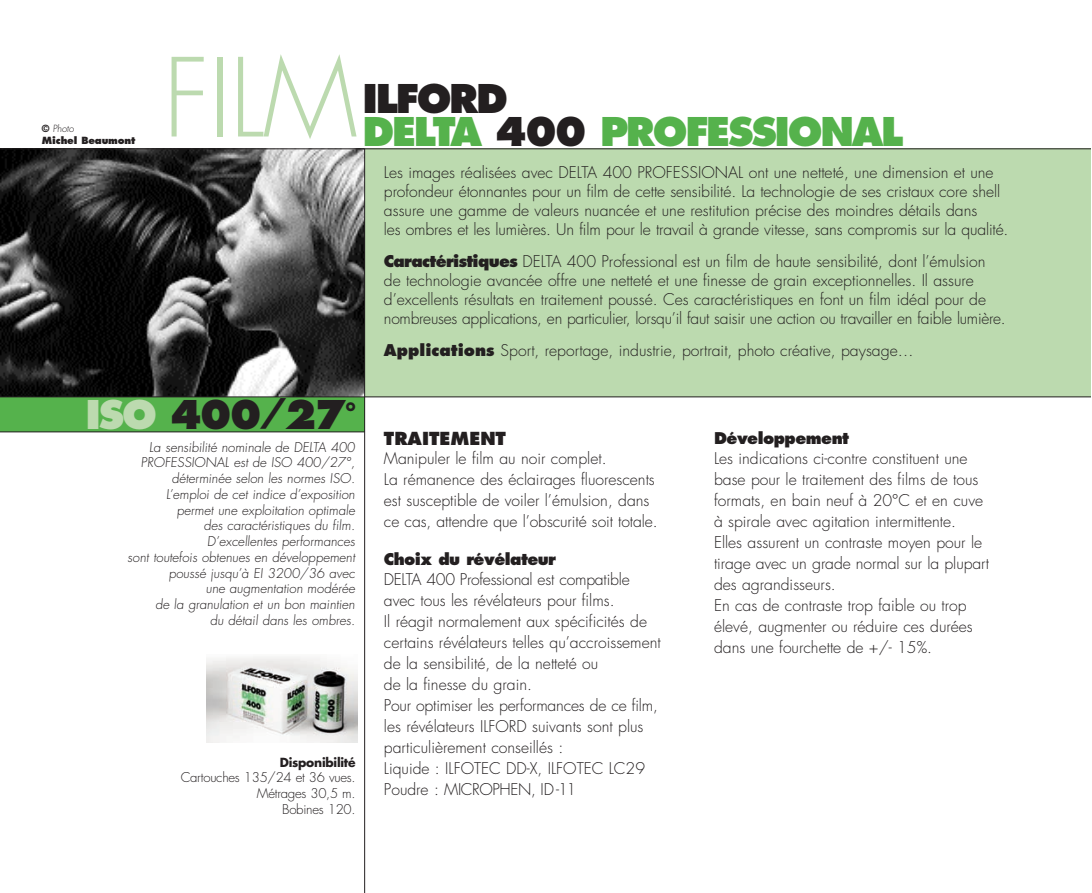
<style>
.page{position:relative;width:1092px;height:893px;background:#fff}
.page>*{position:absolute;margin:0;border:0;box-sizing:border-box;transform-origin:0 0}
.t1{font:300 105.7px "Futura";color:#bcdaaf}
.t2{font:800 38.5px/33.2px "Futura";letter-spacing:-.06em;color:#55b24c}
.t3{font:800 38.5px "Futura";letter-spacing:-.06em;color:#231f20}
.t4{font:800 17.5px "Futura";color:#231f20}
.t5{font:300 15.75px/21px "Futura";color:#231f20}
.t6{font:800 15.75px "Futura";letter-spacing:-.035em;color:#231f20}
.t7{font:italic 300 13.12px/15.8px "Futura";color:#231f20;text-align:right}
.t8{font:300 13.12px/15.8px "Futura";letter-spacing:-.02em;color:#231f20;text-align:right}
.t9{font:700 12.25px "Futura";letter-spacing:-.02em;color:#231f20}
.t10{font:800 9.62px/11.9px "Futura";letter-spacing:-.015em;color:#231f20}
.s1{font-weight:300;font-style:italic}
.s2{color:#231f20}
.s3{font-weight:800}
.s4{color:#bcdaaf}
.s5{font-size:32.02px}
</style>
<div class="page">
<div style="left:364px;top:149px;width:726px;height:248px;background:#bcdaaf"></div>
<div style="left:0;top:397px;width:365px;height:35px;background:#55b24c"></div>
<hr style="left:0;top:432px;width:364px;height:1px;background:#231f20">
<img style="left:0;top:150px;width:364px;height:247px">
<hr style="left:0;top:149px;width:1090px;height:1px;background:#231f20">
<hr style="left:0;top:397px;width:1090px;height:1px;background:#231f20">
<hr style="left:364px;top:149px;width:1px;height:744px;background:#231f20">
<img style="left:207px;top:657px;width:150px;height:86px">
<p class="t10" style="left:42px;top:123px;width:95px">© <span class="s1">Photo<br></span>Michel Beaumont</p>
<h1 class="t1" style="left:163px;top:34px;width:196px">FILM</h1>
<h2 class="t2" style="left:362px;top:82px;width:542px"><span class="s2">ILFORD<br></span>DELTA <span class="s2">400</span> PROFESSIONAL</h2>
<p class="t5" style="left:384px;top:163px;width:626px;line-height:18.9px">Les images réalisées avec DELTA 400 PROFESSIONAL ont une netteté, une dimension et une profondeur étonnantes pour un film de cette sensibilité. La technologie de ses cristaux core shell assure une gamme de valeurs nuancée et une restitution précise des moindres détails dans<br>les ombres et les lumières. Un film pour le travail à grande vitesse, sans compromis sur la qualité.</p>
<p class="t5" style="left:384px;top:252px;width:623px;line-height:18.9px"><span class="s3">Caractéristiques</span> DELTA 400 Professional est un film de haute sensibilité, dont l’émulsion de technologie avancée offre une netteté et une finesse de grain exceptionnelles. Il assure d’excellents résultats en traitement poussé. Ces caractéristiques en font un film idéal pour de nombreuses applications, en particulier, lorsqu’il faut saisir une action ou travailler en faible lumière.</p>
<p class="t5" style="left:384px;top:340px;width:531px"><span class="s3">Applications</span> Sport, reportage, industrie, portrait, photo créative, paysage…</p>
<h2 class="t3" style="left:85px;top:390px;width:273px"><span class="s4">ISO</span> 400<span class="s5">/</span>27<sup>°</sup></h2>
<p class="t7" style="left:128px;top:439px;width:229px">La sensibilité nominale de DELTA 400<br>PROFESSIONAL est de ISO 400/27°, déterminée selon les normes ISO.<br>L’emploi de cet indice d’exposition permet une exploitation optimale<br>des caractéristiques du film.<br>D’excellentes performances<br>sont toutefois obtenues en développement poussé jusqu’à EI 3200/36 avec<br>une augmentation modérée<br>de la granulation et un bon maintien<br>du détail dans les ombres.</p>
<p class="t9" style="left:280px;top:755px;width:77px">Disponibilité</p>
<p class="t8" style="left:181px;top:770px;width:176px">Cartouches 135/24 et 36 vues.<br>Métrages 30,5 m.<br>Bobines 120.</p>
<p class="t4" style="left:384px;top:427px;width:124px">TRAITEMENT</p>
<p class="t5" style="left:384px;top:448px;width:275px">Manipuler le film au noir complet.<br>La rémanence des éclairages fluorescents est susceptible de voiler l’émulsion, dans ce cas, attendre que l’obscurité soit totale.</p>
<p class="t6" style="left:384px;top:549px;width:174px">Choix du révélateur</p>
<p class="t5" style="left:384px;top:569px;width:278px">DELTA 400 Professional est compatible avec tous les révélateurs pour films.<br>Il réagit normalement aux spécificités de certains révélateurs telles qu’accroissement de la sensibilité, de la netteté ou<br>de la finesse du grain.<br>Pour optimiser les performances de ce film, les révélateurs ILFORD suivants sont plus particulièrement conseillés :<br>Liquide : ILFOTEC DD-X, ILFOTEC LC29<br>Poudre : MICROPHEN, ID -11</p>
<p class="t6" style="left:714px;top:428px;width:136px">Développement</p>
<p class="t5" style="left:714px;top:448px;width:276px">Les indications ci-contre constituent une base pour le traitement des films de tous formats, en bain neuf à 20°C et en cuve à spirale avec agitation intermittente.<br>Elles assurent un contraste moyen pour le tirage avec un grade normal sur la plupart des agrandisseurs.<br>En cas de contraste trop faible ou trop élevé, augmenter ou réduire ces durées dans une fourchette de +/- 15%.</p>
</div>
